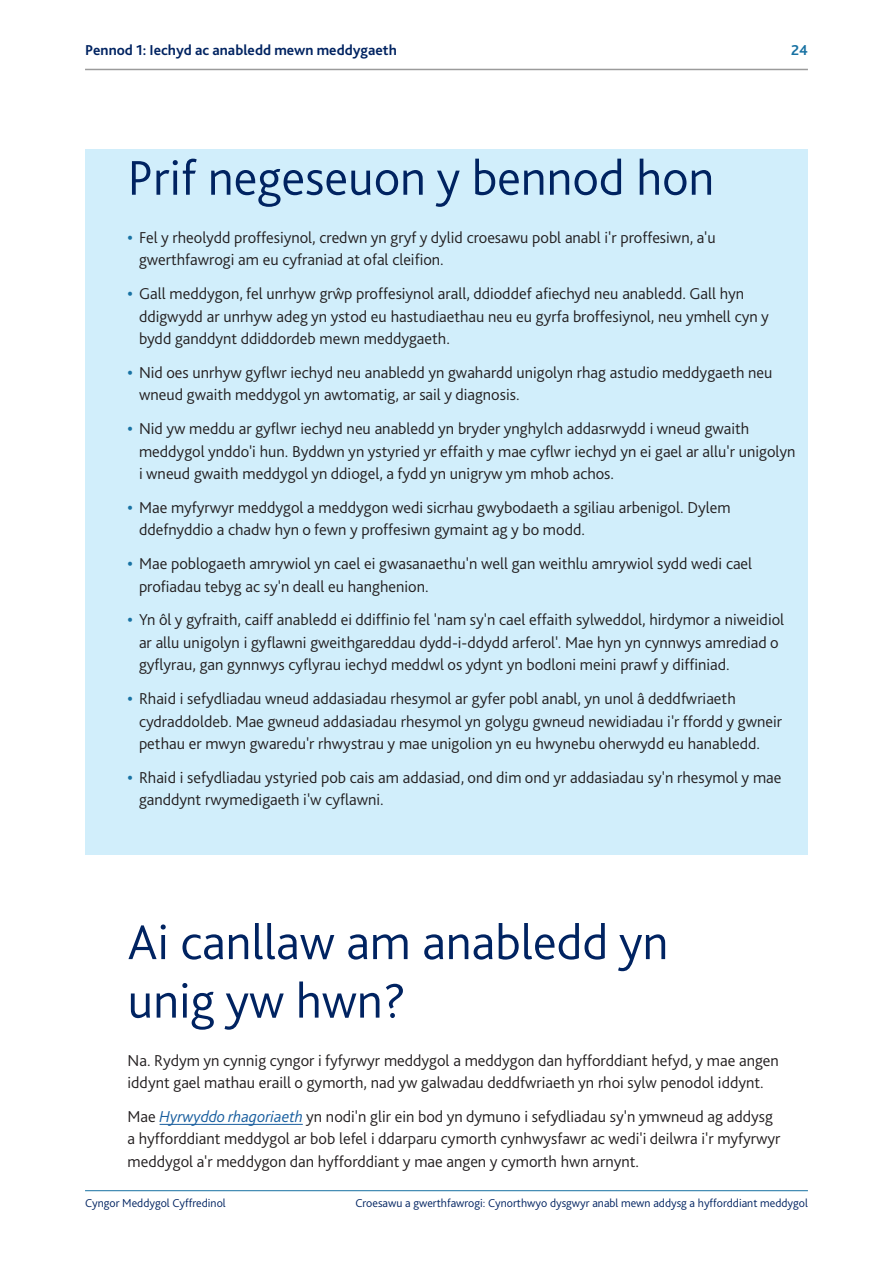
<style>
.page{position:relative;width:893px;height:1263px;background:#fff}
.page>*{position:absolute;margin:0;border:0;box-sizing:border-box;transform-origin:0 0}
.t1{font:300 51px/58.5px "Bliss 2";color:#002361}
.t2{font:300 16.5px/22.5px "Bliss 2";color:#231f20}
.t3{font:700 15px "Bliss 2";color:#002361}
.t4{font:700 15px "Bliss 2";color:#1872a3}
.t5{font:300 12px "Bliss 2";color:#002361}
.s1{font-weight:700;color:#1872a3}
.s2{font-style:italic;color:#175d9e}
</style>
<div class="page">
<div style="left:85px;top:149px;width:723px;height:706px;background:#d1eefb"></div>
<hr style="left:85px;top:69px;width:723px;height:1px;background:#9b9b9b">
<hr style="left:85px;top:1190px;width:723px;height:1px;background:#1872a3">
<hr style="left:160px;top:1124px;width:143px;height:1px;background:#175d9e">
<p class="t3" style="left:85px;top:41px;width:313px">Pennod 1: Iechyd ac anabledd mewn meddygaeth</p>
<p class="t4" style="left:791px;top:41px;width:18px">24</p>
<h1 class="t1" style="left:128px;top:147px;width:588px">Prif negeseuon y bennod hon</h1>
<p class="t2" style="left:139px;top:226px;width:578px;text-indent:-11px"><span class="s1">•</span> Fel y rheolydd proffesiynol, credwn yn gryf y dylid croesawu pobl anabl i'r proffesiwn, a'u gwerthfawrogi am eu cyfraniad at ofal cleifion.</p>
<p class="t2" style="left:139px;top:282px;width:631px;text-indent:-11px"><span class="s1">•</span> Gall meddygon, fel unrhyw grŵp proffesiynol arall, ddioddef afiechyd neu anabledd. Gall hyn ddigwydd ar unrhyw adeg yn ystod eu hastudiaethau neu eu gyrfa broffesiynol, neu ymhell cyn y bydd ganddynt ddiddordeb mewn meddygaeth.</p>
<p class="t2" style="left:139px;top:361px;width:635px;text-indent:-11px"><span class="s1">•</span> Nid oes unrhyw gyflwr iechyd neu anabledd yn gwahardd unigolyn rhag astudio meddygaeth neu wneud gwaith meddygol yn awtomatig, ar sail y diagnosis.</p>
<p class="t2" style="left:139px;top:417px;width:658px;text-indent:-11px"><span class="s1">•</span> Nid yw meddu ar gyflwr iechyd neu anabledd yn bryder ynghylch addasrwydd i wneud gwaith meddygol ynddo'i hun. Byddwn yn ystyried yr effaith y mae cyflwr iechyd yn ei gael ar allu'r unigolyn i wneud gwaith meddygol yn ddiogel, a fydd yn unigryw ym mhob achos.</p>
<p class="t2" style="left:139px;top:496px;width:593px;text-indent:-11px"><span class="s1">•</span> Mae myfyrwyr meddygol a meddygon wedi sicrhau gwybodaeth a sgiliau arbenigol. Dylem ddefnyddio a chadw hyn o fewn y proffesiwn gymaint ag y bo modd.</p>
<p class="t2" style="left:139px;top:552px;width:615px;text-indent:-11px"><span class="s1">•</span> Mae poblogaeth amrywiol yn cael ei gwasanaethu'n well gan weithlu amrywiol sydd wedi cael profiadau tebyg ac sy'n deall eu hanghenion.</p>
<p class="t2" style="left:139px;top:608px;width:647px;text-indent:-11px"><span class="s1">•</span> Yn ôl y gyfraith, caiff anabledd ei ddiffinio fel 'nam sy'n cael effaith sylweddol, hirdymor a niweidiol ar allu unigolyn i gyflawni gweithgareddau dydd-i-ddydd arferol'. Mae hyn yn cynnwys amrediad o gyflyrau, gan gynnwys cyflyrau iechyd meddwl os ydynt yn bodloni meini prawf y diffiniad.</p>
<p class="t2" style="left:139px;top:687px;width:644px;text-indent:-11px"><span class="s1">•</span> Rhaid i sefydliadau wneud addasiadau rhesymol ar gyfer pobl anabl, yn unol â deddfwriaeth cydraddoldeb. Mae gwneud addasiadau rhesymol yn golygu gwneud newidiadau i'r ffordd y gwneir pethau er mwyn gwaredu'r rhwystrau y mae unigolion yn eu hwynebu oherwydd eu hanabledd.</p>
<p class="t2" style="left:139px;top:766px;width:644px;text-indent:-11px"><span class="s1">•</span> Rhaid i sefydliadau ystyried pob cais am addasiad, ond dim ond yr addasiadau sy'n rhesymol y mae ganddynt rwymedigaeth i'w cyflawni.</p>
<h1 class="t1" style="left:128px;top:911px;width:542px">Ai canllaw am anabledd yn unig yw hwn?</h1>
<p class="t2" style="left:128px;top:1048px;width:653px">Na. Rydym yn cynnig cyngor i fyfyrwyr meddygol a meddygon dan hyfforddiant hefyd, y mae angen iddynt gael mathau eraill o gymorth, nad yw galwadau deddfwriaeth yn rhoi sylw penodol iddynt.</p>
<p class="t2" style="left:128px;top:1105px;width:654px">Mae <span class="s2">Hyrwyddo rhagoriaeth</span> yn nodi'n glir ein bod yn dymuno i sefydliadau sy'n ymwneud ag addysg a hyfforddiant meddygol ar bob lefel i ddarparu cymorth cynhwysfawr ac wedi'i deilwra i'r myfyrwyr meddygol a'r meddygon dan hyfforddiant y mae angen y cymorth hwn arnynt.</p>
<p class="t5" style="left:85px;top:1196px;width:142px">Cyngor Meddygol Cyffredinol</p>
<p class="t5" style="left:355px;top:1196px;width:454px">Croesawu a gwerthfawrogi: Cynorthwyo dysgwyr anabl mewn addysg a hyfforddiant meddygol</p>
</div>
